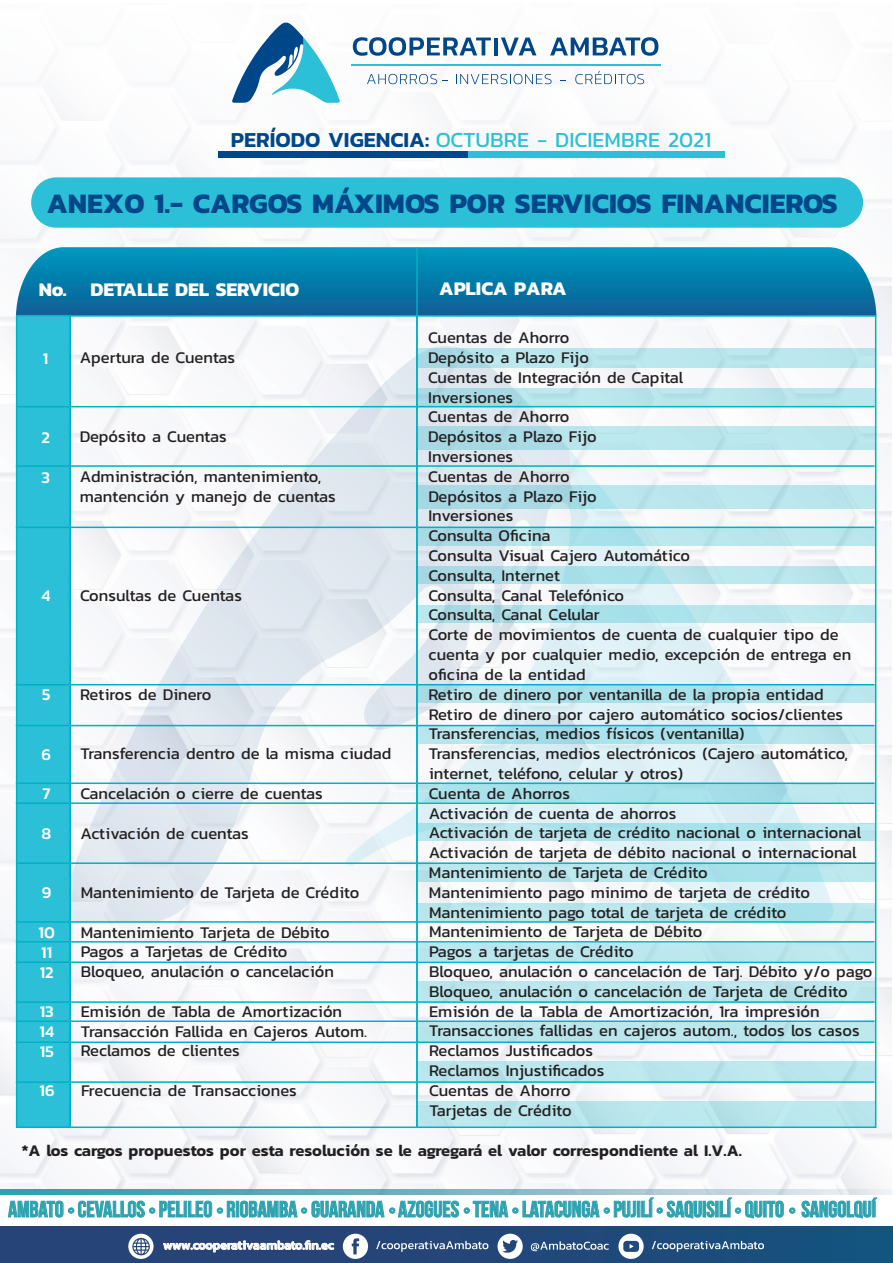
<style>
.page{position:relative;width:893px;height:1263px;background:#fff}
.page>*{position:absolute;margin:0;border:0;box-sizing:border-box;transform-origin:0 0}
.t1{font:700 28.5px "Kanit";color:#004789}
.t2{font:22.5px "Bebas Neue";color:#2ea2af}
.t3{font:21.75px "Kanit";color:#2bc0d7}
.t4{font:700 19.5px "Kanit";color:#fff}
.t5{font:16.5px/19.8px "Kanit";color:#231f20}
.t6{font:600 16.5px "Kanit";color:#231f20}
.t7{font:500 16.5px/19.8px "Kanit";color:#fff}
.t8{font:500 12.45px "Kanit";letter-spacing:-.025em;color:#fff}
.s1{font-weight:600;color:#004789}
</style>
<div class="page">
<img style="left:0;top:22px;width:892px;height:1167px">
<svg style="left:0;top:1189px;width:892px;height:6px;background:#81bac7"></svg>
<div style="left:0;top:1226px;width:893px;height:37px;background:linear-gradient(to right,#2b4076,#17507d)"></div>
<svg style="left:343px;top:1234px;width:25px;height:25px"></svg>
<svg style="left:618px;top:1234px;width:26px;height:25px"></svg>
<svg style="left:497px;top:1234px;width:26px;height:25px"></svg>
<svg style="left:376px;top:1241px;width:112px;height:11px"></svg>
<svg style="left:531px;top:1241px;width:78px;height:10px"></svg>
<svg style="left:652px;top:1241px;width:112px;height:11px"></svg>
<svg style="left:163px;top:1240px;width:171px;height:12px;background:#7b8dac"></svg>
<svg style="left:128px;top:1234px;width:26px;height:25px"></svg>
<svg style="left:132px;top:1238px;width:18px;height:17px"></svg>
<svg style="left:572px;top:449px;width:261px;height:472px;fill:#e2f3f8"></svg>
<svg style="left:72px;top:346px;width:500px;height:575px;fill:#f2f4f7"></svg>
<div style="left:31px;top:177px;width:832px;height:51px;background:#2bc0d7;border-radius:25px"></div>
<svg style="left:16px;top:247px;width:860px;height:68px;background:#0b7eac"></svg>
<div style="left:17px;top:316px;width:53px;height:811px;background:#2bc0d7"></div>
<div style="left:416px;top:349px;width:458px;height:19px;background:linear-gradient(to right,#b1e0e8,#bde8ed)"></div>
<svg style="left:419px;top:389px;width:454px;height:17px;background:#b4e1e9"></svg>
<div style="left:416px;top:426px;width:458px;height:23px;background:linear-gradient(to right,#a8d9e4,#c0eaef)"></div>
<div style="left:416px;top:486px;width:458px;height:23px;background:linear-gradient(to right,#a4d7e3,#bfeaef)"></div>
<svg style="left:419px;top:528px;width:454px;height:18px;background:#b1e1e9"></svg>
<svg style="left:419px;top:566px;width:454px;height:18px;background:#b1e1e9"></svg>
<svg style="left:419px;top:605px;width:454px;height:18px;background:#b2e3ea"></svg>
<svg style="left:419px;top:685px;width:454px;height:18px;background:#aae0e9"></svg>
<svg style="left:419px;top:726px;width:454px;height:18px;background:#aae0e9"></svg>
<svg style="left:419px;top:784px;width:454px;height:18px;background:#aae1e9"></svg>
<svg style="left:419px;top:823px;width:454px;height:18px;background:#afe2ea"></svg>
<svg style="left:419px;top:864px;width:454px;height:18px;background:#b2e3eb"></svg>
<div style="left:416px;top:902px;width:458px;height:18px;background:linear-gradient(to right,#bde6ec,#aee3eb)"></div>
<div style="left:416px;top:943px;width:458px;height:18px;background:#bbe7ed"></div>
<div style="left:416px;top:982px;width:458px;height:20px;background:#bbe7ec"></div>
<div style="left:416px;top:1021px;width:458px;height:21px;background:#bae6ed"></div>
<div style="left:416px;top:1061px;width:458px;height:20px;background:#bbe7ec"></div>
<div style="left:416px;top:1101px;width:458px;height:26px;background:#bae6ec"></div>
<div style="left:16px;top:315px;width:55px;height:813px;border:2px solid #00b1c3"></div>
<div style="left:416px;top:315px;width:460px;height:813px;border:2px solid #00b1c3"></div>
<hr style="left:416px;top:247px;width:2px;height:70px;background:#00b1c3">
<hr style="left:17px;top:406px;width:857px;height:1px;background:#00b1c3">
<hr style="left:16px;top:465px;width:858px;height:2px;background:#00b1c3">
<hr style="left:16px;top:527px;width:858px;height:1px;background:#00b1c3">
<hr style="left:16px;top:684px;width:858px;height:1px;background:#00b1c3">
<hr style="left:16px;top:725px;width:858px;height:1px;background:#00b1c3">
<hr style="left:16px;top:782px;width:858px;height:2px;background:#00b1c3">
<hr style="left:16px;top:802px;width:858px;height:2px;background:#00b1c3">
<hr style="left:17px;top:862px;width:859px;height:2px;background:#00b1c3">
<hr style="left:16px;top:921px;width:858px;height:2px;background:#00b1c3">
<hr style="left:16px;top:941px;width:858px;height:1px;background:#00b1c3">
<hr style="left:16px;top:961px;width:858px;height:2px;background:#00b1c3">
<hr style="left:16px;top:1001px;width:858px;height:2px;background:#00b1c3">
<hr style="left:16px;top:1041px;width:858px;height:2px;background:#00b1c3">
<hr style="left:16px;top:1081px;width:858px;height:2px;background:#00b1c3">
<hr style="left:16px;top:1020px;width:858px;height:2px;background:#00b1c3">
<svg style="left:232px;top:23px;width:108px;height:80px"></svg>
<svg style="left:456px;top:74px;width:96px;height:10px"></svg>
<svg style="left:367px;top:74px;width:80px;height:10px"></svg>
<svg style="left:575px;top:71px;width:69px;height:13px"></svg>
<svg style="left:353px;top:37px;width:138px;height:19px"></svg>
<hr style="left:494px;top:38px;width:3px;height:17px;background:#004789">
<svg style="left:501px;top:38px;width:35px;height:17px"></svg>
<svg style="left:550px;top:37px;width:108px;height:19px"></svg>
<hr style="left:351px;top:64px;width:309px;height:2px;background:#2bc0d7">
<div style="left:218px;top:152px;width:256px;height:6px;background:#004789"></div>
<div style="left:468px;top:152px;width:256px;height:6px;background:#2bc0d7"></div>
<svg style="left:7px;top:1197px;width:871px;height:22px"></svg>
<h3 class="t3" style="left:231px;top:124px;width:482px"><span class="s1">PERÍODO VIGENCIA:</span> OCTUBRE - DICIEMBRE 2021</h3>
<h1 class="t1" style="left:47px;top:182px;width:792px">ANEXO 1.- CARGOS MÁXIMOS POR SERVICIOS FINANCIEROS</h1>
<p class="t4" style="left:39px;top:274px;width:262px">No. DETALLE DEL SERVICIO</p>
<p class="t4" style="left:439px;top:274px;width:129px">APLICA PARA</p>
<p class="t5" style="left:428px;top:327px;width:446px">Cuentas de Ahorro<br>Depósito a Plazo Fijo<br>Cuentas de Integración de Capital<br>Inversiones<br>Cuentas de Ahorro<br>Depósitos a Plazo Fijo<br>Inversiones<br>Cuentas de Ahorro<br>Depósitos a Plazo Fijo<br>Inversiones<br>Consulta Oficina<br>Consulta Visual Cajero Automático<br>Consulta, Internet<br>Consulta, Canal Telefónico<br>Consulta, Canal Celular<br>Corte de movimientos de cuenta de cualquier tipo de cuenta y por cualquier medio, excepción de entrega en oficina de la entidad<br>Retiro de dinero por ventanilla de la propia entidad<br>Retiro de dinero por cajero automático socios/clientes Transferencias, medios físicos (ventanilla)<br>Transferencias, medios electrónicos (Cajero automático, internet, teléfono, celular y otros)<br>Cuenta de Ahorros<br>Activación de cuenta de ahorros<br>Activación de tarjeta de crédito nacional o internacional Activación de tarjeta de débito nacional o internacional Mantenimiento de Tarjeta de Crédito<br>Mantenimiento pago minimo de tarjeta de crédito Mantenimiento pago total de tarjeta de crédito Mantenimiento de Tarjeta de Débito<br>Pagos a tarjetas de Crédito<br>Bloqueo, anulación o cancelación de Tarj. Débito y/o pago Bloqueo, anulación o cancelación de Tarjeta de Crédito Emisión de la Tabla de Amortización, 1ra impresión Transacciones fallidas en cajeros autom., todos los casos Reclamos Justificados<br>Reclamos Injustificados<br>Cuentas de Ahorro<br>Tarjetas de Crédito</p>
<p class="t5" style="left:80px;top:347px;width:157px">Apertura de Cuentas</p>
<p class="t7" style="left:43px;top:348px;width:7px">1</p>
<p class="t5" style="left:80px;top:427px;width:148px">Depósito a Cuentas</p>
<p class="t5" style="left:80px;top:466px;width:258px">Administración, mantenimiento, mantención y manejo de cuentas</p>
<p class="t7" style="left:42px;top:427px;width:10px">2</p>
<p class="t7" style="left:42px;top:467px;width:10px">3</p>
<p class="t5" style="left:80px;top:585px;width:163px">Consultas de Cuentas</p>
<p class="t7" style="left:42px;top:585px;width:10px">4</p>
<p class="t5" style="left:80px;top:684px;width:133px">Retiros de Dinero</p>
<p class="t7" style="left:42px;top:684px;width:10px">5</p>
<p class="t5" style="left:80px;top:743px;width:313px">Transferencia dentro de la misma ciudad</p>
<p class="t5" style="left:80px;top:783px;width:244px">Cancelación o cierre de cuentas</p>
<p class="t5" style="left:81px;top:823px;width:170px">Activación de cuentas</p>
<p class="t7" style="left:42px;top:744px;width:11px">6</p>
<p class="t7" style="left:42px;top:783px;width:10px">7</p>
<p class="t7" style="left:42px;top:823px;width:11px">8</p>
<p class="t5" style="left:81px;top:882px;width:280px">Mantenimiento de Tarjeta de Crédito</p>
<p class="t5" style="left:81px;top:922px;width:255px">Mantenimiento Tarjeta de Débito<br>Pagos a Tarjetas de Crédito<br>Bloqueo, anulación o cancelación</p>
<p class="t5" style="left:81px;top:1001px;width:288px">Emisión de Tabla de Amortización<br>Transacción Fallida en Cajeros Autom.<br>Reclamos de clientes</p>
<p class="t5" style="left:81px;top:1080px;width:217px">Frecuencia de Transacciones</p>
<p class="t7" style="left:42px;top:882px;width:11px">9</p>
<p class="t7" style="left:39px;top:922px;width:18px">10<br>11<br>12</p>
<p class="t7" style="left:40px;top:1001px;width:16px;text-align:justify">13<br>14<br>15</p>
<p class="t7" style="left:40px;top:1080px;width:17px">16</p>
<p class="t6" style="left:21px;top:1138px;width:722px">*A los cargos propuestos por esta resolución se le agregará el valor correspondiente al I.V.A.</p>
<h2 class="t2" style="left:8px;top:1197px;width:869px">AMBATO CEVALLOS PELILEO RIOBAMBA GUARANDA AZOGUES TENA LATACUNGA PUJILÍ SAQUISILÍ QUITO SANGOLQUÍ</h2>
<p class="t8" style="left:163px;top:1236px;width:173px">www.cooperativaambato.fin.ec</p>
</div>
